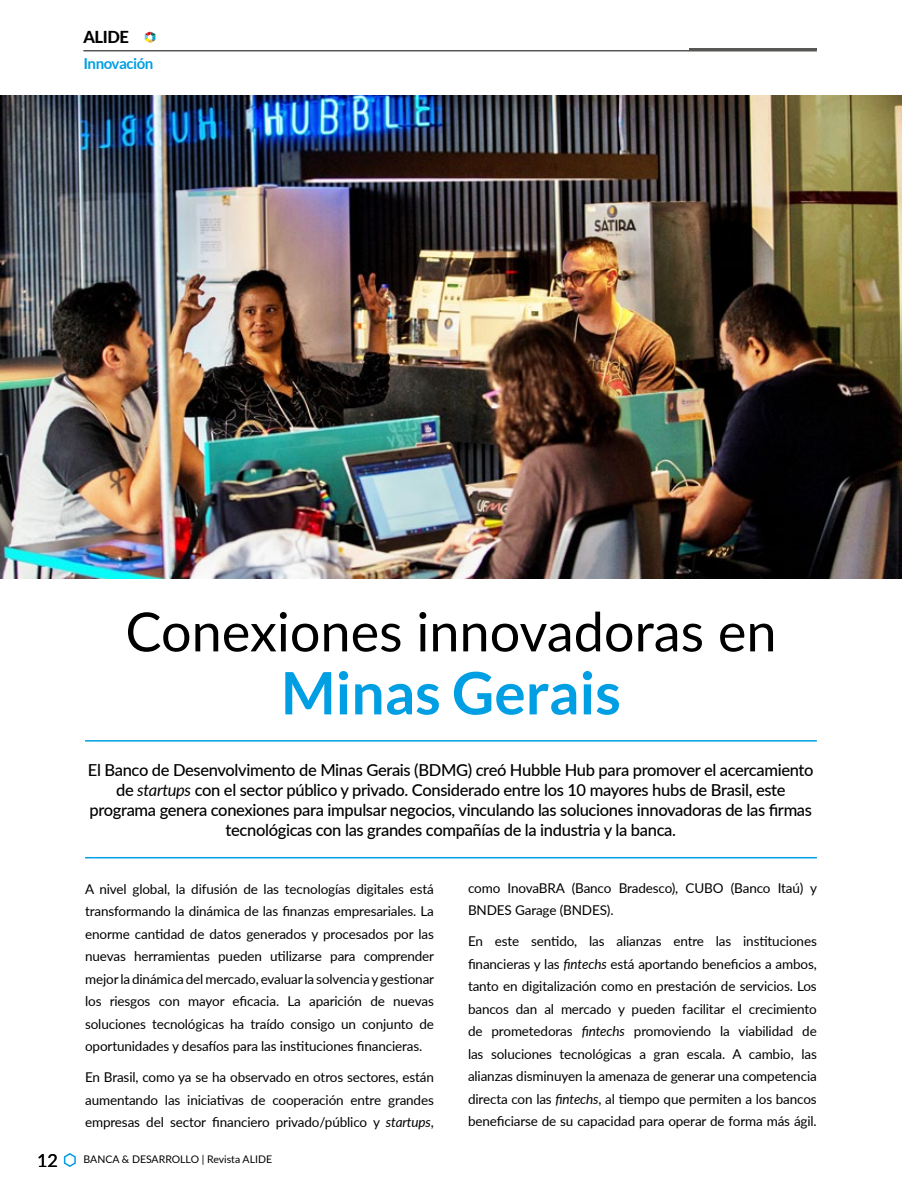
<style>
.page{position:relative;width:902px;height:1195px;background:#fff}
.page>*{position:absolute;margin:0;border:0;box-sizing:border-box;transform-origin:0 0}
.t1{font:700 58.5px "Lato";color:#009fe3}
.t2{font:54px "Lato";color:#000}
.t3{font:18px "Lato";color:#000}
.t4{font:500 16.5px/19.8px "Lato";letter-spacing:-.02em;color:#000;text-align:center}
.t5{font:800 16.5px "Lato";letter-spacing:-.025em;color:#000}
.t6{font:700 15px "Lato";letter-spacing:-.03em;color:#009fe3}
.t7{font:13.5px/22.5px "Lato";letter-spacing:-.01em;color:#000;text-align:justify}
.t8{font:10.5px "Lato";color:#000}
.s1{font-weight:400;font-style:italic}
.s2{font-style:italic}
</style>
<div class="page">
<svg style="left:63px;top:1153px;width:13px;height:14px"></svg>
<hr style="left:83px;top:50px;width:733px;height:1px;background:#575756">
<hr style="left:689px;top:48px;width:127px;height:2px;background:#575756">
<svg style="left:145px;top:32px;width:10px;height:11px"></svg>
<img style="left:0;top:96px;width:901px;height:482px">
<hr style="left:85px;top:857px;width:731px;height:1px;background:#009fe3">
<hr style="left:85px;top:740px;width:731px;height:1px;background:#009fe3">
<p class="t5" style="left:83px;top:25px;width:47px">ALIDE</p>
<p class="t6" style="left:83px;top:55px;width:72px">Innovación</p>
<h2 class="t2" style="left:125px;top:593px;width:652px">Conexiones innovadoras en</h2>
<h1 class="t1" style="left:281px;top:659px;width:341px">Minas Gerais</h1>
<p class="t4" style="left:88px;top:759px;width:727px">El Banco de Desenvolvimento de Minas Gerais (BDMG) creó Hubble Hub para promover el acercamiento de <span class="s1">startups</span> con el sector público y privado. Considerado entre los 10 mayores hubs de Brasil, este programa genera conexiones para impulsar negocios, vinculando las soluciones innovadoras de las firmas tecnológicas con las grandes compañías de la industria y la banca.</p>
<p class="t7" style="left:85px;top:877px;width:350px">A nivel global, la difusión de las tecnologías digitales está transformando la dinámica de las finanzas empresariales. La enorme cantidad de datos generados y procesados por las nuevas herramientas pueden utilizarse para comprender mejor la dinámica del mercado, evaluar la solvencia y gestionar los riesgos con mayor eficacia. La aparición de nuevas soluciones tecnológicas ha traído consigo un conjunto de oportunidades y desafíos para las instituciones financieras.</p>
<p class="t7" style="left:85px;top:1065px;width:350px">En Brasil, como ya se ha observado en otros sectores, están aumentando las iniciativas de cooperación entre grandes empresas del sector financiero privado/público y <span class="s2">startups</span>,</p>
<h3 class="t3" style="left:37px;top:1147px;width:22px">12</h3>
<p class="t8" style="left:84px;top:1151px;width:190px">BANCA &amp; DESARROLLO | Revista ALIDE</p>
<p class="t7" style="left:468px;top:876px;width:350px">como InovaBRA (Banco Bradesco), CUBO (Banco Itaú) y<br>BNDES Garage (BNDES).</p>
<p class="t7" style="left:468px;top:929px;width:350px">En este sentido, las alianzas entre las instituciones financieras y las <span class="s2">fintechs</span> está aportando beneficios a ambos, tanto en digitalización como en prestación de servicios. Los bancos dan al mercado y pueden facilitar el crecimiento de prometedoras <span class="s2">fintechs</span> promoviendo la viabilidad de las soluciones tecnológicas a gran escala. A cambio, las alianzas disminuyen la amenaza de generar una competencia directa con las <span class="s2">fintechs</span>, al tiempo que permiten a los bancos beneficiarse de su capacidad para operar de forma más ágil.</p>
</div>
